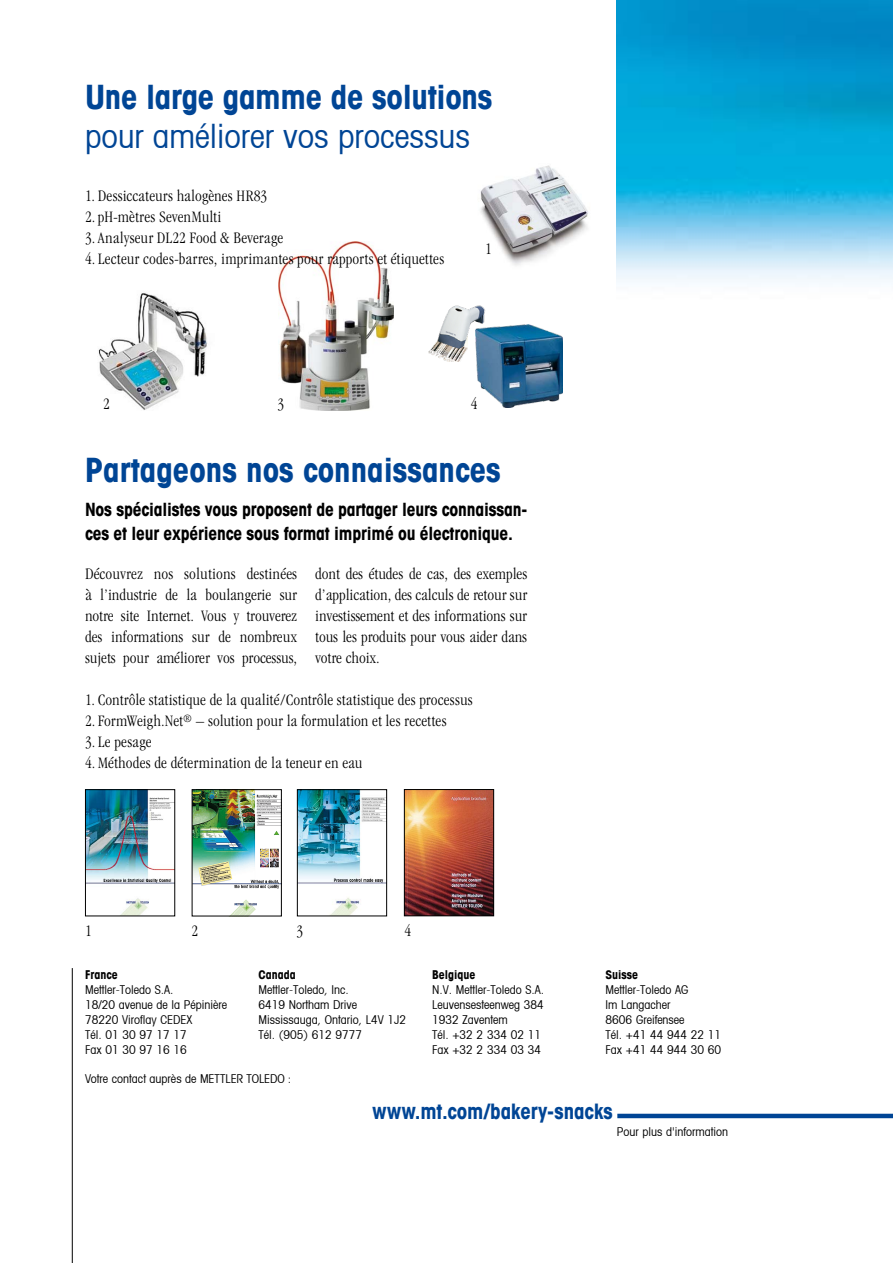
<style>
.page{position:relative;width:893px;height:1263px;background:#fff}
.page>*{position:absolute;margin:0;border:0;box-sizing:border-box;transform-origin:0 0}
.t1{font:700 condensed 33px "Avant Garde";color:#004595}
.t2{font:condensed 33px "Avant Garde";color:#004595}
.t3{font:700 condensed 21px "Avant Garde";color:#004595}
.t4{font:700 condensed 18px/24px "Avant Garde";letter-spacing:-.01em;color:#000}
.t5{font:300 condensed 16.5px/21px "MTD Magazin";letter-spacing:-.005em;color:#000;text-align:justify}
.t6{font:condensed 12px/15px "Avant Garde";color:#000}
.t7{font:700 condensed 12px "Avant Garde";color:#000}
</style>
<div class="page">
<hr style="left:617px;top:1114px;width:276px;height:4px;background:#004595">
<img style="left:617px;top:0;width:276px;height:282px">
<img style="left:87px;top:791px;width:86px;height:123px">
<div style="left:85px;top:789px;width:90px;height:127px;border:1px solid #000"></div>
<img style="left:299px;top:791px;width:86px;height:123px">
<div style="left:297px;top:789px;width:90px;height:127px;border:1px solid #000"></div>
<img style="left:194px;top:791px;width:86px;height:123px">
<div style="left:192px;top:789px;width:90px;height:127px;border:1px solid #000"></div>
<img style="left:476px;top:324px;width:87px;height:84px">
<img style="left:429px;top:342px;width:36px;height:20px">
<img style="left:436px;top:305px;width:51px;height:48px">
<img style="left:406px;top:791px;width:86px;height:123px">
<div style="left:404px;top:789px;width:90px;height:127px;border:1px solid #000"></div>
<img style="left:98px;top:293px;width:109px;height:117px">
<img style="left:278px;top:241px;width:115px;height:169px">
<hr style="left:72px;top:968px;width:1px;height:295px;background:#000">
<img style="left:480px;top:165px;width:108px;height:101px">
<h1 class="t1" style="left:85px;top:76px;width:409px">Une large gamme de solutions</h1>
<h1 class="t2" style="left:85px;top:116px;width:386px">pour améliorer vos processus</h1>
<p class="t5" style="left:85px;top:185px;width:184px">1. Dessiccateurs halogènes HR83</p>
<p class="t5" style="left:85px;top:206px;width:138px">2. pH-mètres SevenMulti</p>
<p class="t5" style="left:85px;top:227px;width:200px">3. Analyseur DL22 Food &amp; Beverage</p>
<p class="t5" style="left:85px;top:248px;width:361px">4. Lecteur codes-barres, imprimantes pour rapports et étiquettes</p>
<p class="t5" style="left:485px;top:238px;width:8px">1</p>
<p class="t5" style="left:103px;top:392px;width:8px">2</p>
<p class="t5" style="left:277px;top:392px;width:8px">3</p>
<p class="t5" style="left:471px;top:392px;width:8px">4</p>
<h1 class="t1" style="left:85px;top:449px;width:418px">Partageons nos connaissances</h1>
<p class="t4" style="left:85px;top:497px;width:444px">Nos spécialistes vous proposent de partager leurs connaissan&shy;ces et leur expérience sous format imprimé ou électronique.</p>
<p class="t5" style="left:85px;top:563px;width:214px">Découvrez nos solutions destinées à l’industrie de la boulangerie sur notre site Internet. Vous y trouverez des informations sur de nombreux sujets pour améliorer vos processus,</p>
<p class="t5" style="left:315px;top:563px;width:214px">dont des études de cas, des exemples d’application, des calculs de retour sur investissement et des informations sur tous les produits pour vous aider dans votre choix.</p>
<p class="t5" style="left:85px;top:689px;width:389px">1. Contrôle statistique de la qualité/Contrôle statistique des processus</p>
<p class="t5" style="left:85px;top:710px;width:363px">2. FormWeigh.Net<sup>®</sup> – solution pour la formulation et les recettes</p>
<p class="t5" style="left:85px;top:731px;width:279px">3. Le pesage<br>4.Méthodes de détermination de la teneur en eau</p>
<p class="t5" style="left:85px;top:920px;width:8px">1</p>
<p class="t5" style="left:192px;top:920px;width:8px">2</p>
<p class="t5" style="left:297px;top:920px;width:8px">3</p>
<p class="t5" style="left:405px;top:920px;width:8px">4</p>
<p class="t7" style="left:85px;top:966px;width:34px">France</p>
<p class="t6" style="left:85px;top:981px;width:144px">Mettler-Toledo S.A.<br>18/20 avenue de la Pépinière<br>78220 Viroflay CEDEX<br>Tél. 01 30 97 17 17<br>Fax 01 30 97 16 16</p>
<p class="t7" style="left:259px;top:966px;width:39px">Canada</p>
<p class="t6" style="left:259px;top:981px;width:148px">Mettler-Toledo, Inc.<br>6419 Northam Drive<br>Mississauga, Ontario, L4V 1J2<br>Tél. (905) 612 9777</p>
<p class="t6" style="left:85px;top:1071px;width:208px">Votre contact auprès de METTLER TOLEDO :</p>
<p class="t7" style="left:432px;top:966px;width:45px">Belgique</p>
<p class="t6" style="left:432px;top:981px;width:113px">N.V. Mettler-Toledo S.A.<br>Leuvensesteenweg 384<br>1932 Zaventem<br>Tél. +32 2 334 02 11<br>Fax +32 2 334 03 34</p>
<p class="t7" style="left:606px;top:966px;width:34px">Suisse</p>
<p class="t6" style="left:606px;top:981px;width:117px">Mettler-Toledo AG<br>Im Langacher<br>8606 Greifensee<br>Tél. +41 44 944 22 11<br>Fax +41 44 944 30 60</p>
<p class="t3" style="left:373px;top:1098px;width:242px">www.mt.com/bakery-snacks</p>
<p class="t6" style="left:617px;top:1123px;width:113px">Pour plus d'information</p>
</div>
